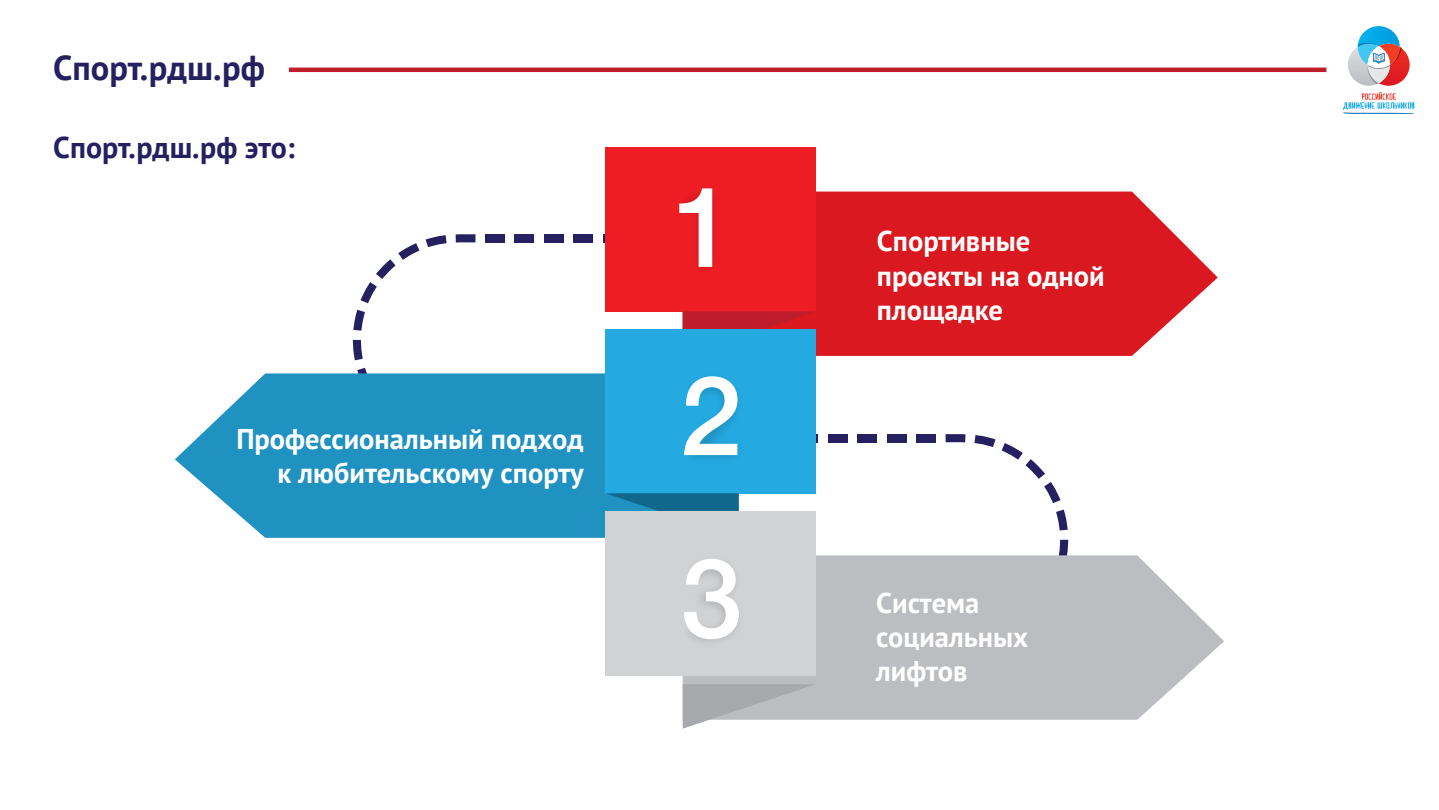
<style>
.page{position:relative;width:1439px;height:810px;background:#fff}
.page>*{position:absolute;margin:0;border:0;box-sizing:border-box;transform-origin:0 0}
.t1{font:700 34.5px "PT Sans";color:#252161}
.t2{font:700 30px "PT Sans";color:#252161}
.t3{font:700 28.5px/34.2px "PT Sans";color:#fff}
</style>
<div class="page">
<svg style="left:1343px;top:92px;width:71px;height:22px"></svg>
<svg style="left:1348px;top:26px;width:61px;height:60px"></svg>
<hr style="left:289px;top:68px;width:1037px;height:4px;background:#be1d2c">
<div style="left:603px;top:234px;width:19px;height:8px;background:#252161"></div>
<div style="left:573px;top:234px;width:20px;height:8px;background:#252161"></div>
<div style="left:544px;top:234px;width:19px;height:8px;background:#252161"></div>
<div style="left:514px;top:234px;width:20px;height:8px;background:#252161"></div>
<div style="left:485px;top:234px;width:20px;height:8px;background:#252161"></div>
<svg style="left:455px;top:234px;width:20px;height:9px"></svg>
<svg style="left:425px;top:235px;width:21px;height:12px"></svg>
<svg style="left:360px;top:243px;width:59px;height:60px"></svg>
<svg style="left:353px;top:310px;width:12px;height:21px"></svg>
<svg style="left:353px;top:340px;width:10px;height:20px"></svg>
<svg style="left:357px;top:368px;width:10px;height:5px"></svg>
<svg style="left:815px;top:434px;width:3px;height:8px"></svg>
<div style="left:828px;top:434px;width:19px;height:8px;background:#252161"></div>
<div style="left:857px;top:434px;width:20px;height:8px;background:#252161"></div>
<div style="left:886px;top:434px;width:20px;height:8px;background:#252161"></div>
<div style="left:916px;top:434px;width:20px;height:8px;background:#252161"></div>
<svg style="left:945px;top:434px;width:20px;height:8px"></svg>
<svg style="left:974px;top:435px;width:21px;height:12px"></svg>
<svg style="left:1001px;top:443px;width:59px;height:60px"></svg>
<svg style="left:1056px;top:510px;width:11px;height:20px"></svg>
<svg style="left:1058px;top:540px;width:10px;height:15px"></svg>
<svg style="left:815px;top:192px;width:402px;height:164px;background:#dc3036"></svg>
<div style="left:605px;top:147px;width:210px;height:164px;background:#ee1d23"></div>
<svg style="left:682px;top:311px;width:133px;height:18px;background:#c41c2a"></svg>
<img style="left:701px;top:188px;width:13px;height:81px">
<svg style="left:679px;top:188px;width:33px;height:79px"></svg>
<svg style="left:175px;top:373px;width:430px;height:165px;background:#389dc8"></svg>
<div style="left:605px;top:329px;width:210px;height:164px;background:#24aae1"></div>
<svg style="left:605px;top:493px;width:133px;height:18px;background:#137198"></svg>
<img style="left:673px;top:395px;width:83px;height:101px">
<svg style="left:684px;top:376px;width:53px;height:79px"></svg>
<svg style="left:682px;top:555px;width:542px;height:165px;background:#c3c4c6"></svg>
<div style="left:605px;top:511px;width:210px;height:164px;background:#d1d2d4"></div>
<svg style="left:682px;top:684px;width:133px;height:45px"></svg>
<img style="left:672px;top:639px;width:83px;height:40px">
<svg style="left:684px;top:559px;width:55px;height:80px"></svg>
<p class="t1" style="left:53px;top:45px;width:213px">Спорт.рдш.рф</p>
<p class="t2" style="left:53px;top:128px;width:243px">Спорт.рдш.рф это:</p>
<p class="t3" style="left:236px;top:421px;width:349px;text-align:right">Профессиональный подход к любительскому спорту</p>
<p class="t3" style="left:877px;top:224px;width:229px">Спортивные проекты на одной площадке</p>
<p class="t3" style="left:876px;top:585px;width:153px">Система социальных лифтов</p>
</div>
